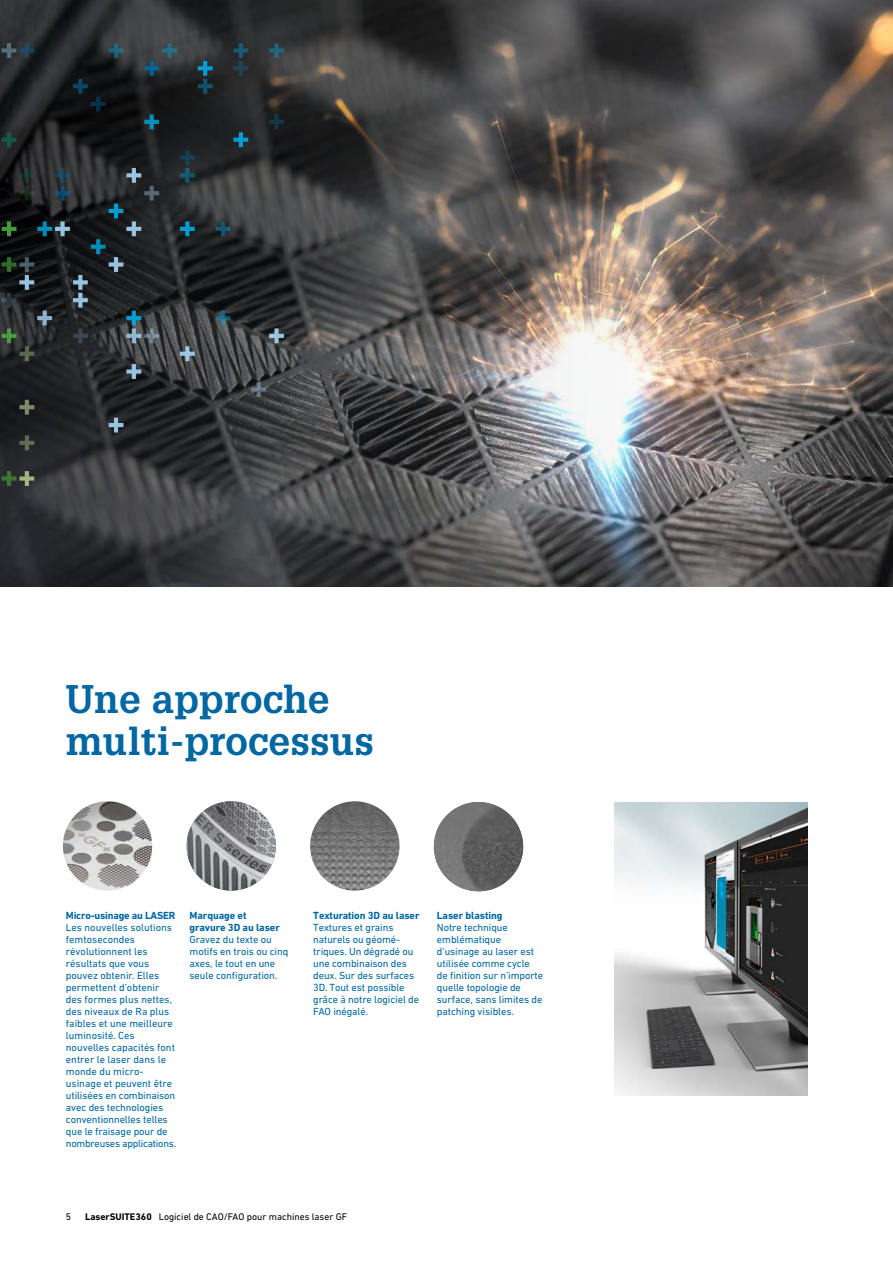
<style>
.page{position:relative;width:893px;height:1263px;background:#fff}
.page>*{position:absolute;margin:0;border:0;box-sizing:border-box;transform-origin:0 0}
.t1{font:700 39px/42.5px "Glypha LT Pro";letter-spacing:.005em;color:#0067a2}
.t2{font:10.5px/12px "DIN Next W1 G";letter-spacing:-.01em;color:#0067a2}
.t3{font:700 10.5px/12px "DIN Next W1 G";letter-spacing:-.01em;color:#0067a2}
.t4{font:9.75px "DIN Next W1 G";color:#000}
.s1{font-weight:700}
</style>
<div class="page">
<svg style="left:0;top:0;width:893px;height:587px;background:#555252"></svg>
<img style="left:434px;top:802px;width:89px;height:89px;border-radius:45px">
<img style="left:187px;top:801px;width:89px;height:89px;border-radius:45px">
<img style="left:310px;top:801px;width:89px;height:89px;border-radius:45px">
<img style="left:63px;top:801px;width:89px;height:89px;border-radius:45px">
<img style="left:615px;top:802px;width:193px;height:293px">
<svg style="left:19px;top:400px;width:15px;height:15px"></svg>
<svg style="left:19px;top:435px;width:15px;height:15px"></svg>
<svg style="left:2px;top:471px;width:32px;height:15px"></svg>
<svg style="left:2px;top:132px;width:14px;height:15px"></svg>
<svg style="left:109px;top:418px;width:14px;height:14px"></svg>
<svg style="left:251px;top:382px;width:15px;height:15px"></svg>
<svg style="left:269px;top:328px;width:15px;height:15px"></svg>
<svg style="left:180px;top:346px;width:15px;height:15px"></svg>
<svg style="left:233px;top:43px;width:15px;height:33px"></svg>
<svg style="left:233px;top:132px;width:15px;height:15px"></svg>
<svg style="left:144px;top:114px;width:15px;height:15px"></svg>
<svg style="left:180px;top:221px;width:15px;height:15px"></svg>
<svg style="left:198px;top:61px;width:15px;height:33px"></svg>
<svg style="left:216px;top:221px;width:14px;height:15px"></svg>
<svg style="left:216px;top:311px;width:14px;height:14px"></svg>
<svg style="left:109px;top:43px;width:14px;height:15px"></svg>
<svg style="left:269px;top:43px;width:15px;height:15px"></svg>
<svg style="left:269px;top:114px;width:15px;height:15px"></svg>
<svg style="left:2px;top:43px;width:32px;height:15px"></svg>
<svg style="left:73px;top:79px;width:33px;height:32px"></svg>
<svg style="left:144px;top:43px;width:33px;height:33px"></svg>
<svg style="left:180px;top:150px;width:15px;height:33px"></svg>
<svg style="left:2px;top:168px;width:157px;height:211px;background:#252a2d"></svg>
<h1 class="t1" style="left:66px;top:676px;width:310px">Une approche multi-processus</h1>
<p class="t3" style="left:66px;top:909px;width:111px">Micro-usinage au LASER</p>
<p class="t2" style="left:66px;top:921px;width:112px">Les nouvelles solutions femtosecondes révolutionnent les résultats que vous pouvez obtenir. Elles permettent d’obtenir des formes plus nettes, des niveaux de Ra plus faibles et une meilleure luminosité. Ces nouvelles capacités font entrer le laser dans le monde du micro&shy;usinage et peuvent être utilisées en combinaison avec des technologies conventionnelles telles que le fraisage pour de nombreuses applications.</p>
<p class="t3" style="left:190px;top:909px;width:92px">Marquage et gravure 3D au laser</p>
<p class="t2" style="left:190px;top:933px;width:100px">Gravez du texte ou motifs en trois ou cinq axes, le tout en une seule configuration.</p>
<p class="t3" style="left:313px;top:909px;width:108px">Texturation 3D au laser</p>
<p class="t2" style="left:313px;top:921px;width:107px">Textures et grains naturels ou géomé&shy;triques. Un dégradé ou une combinaison des deux. Sur des surfaces<br>3D. Tout est possible grâce à notre logiciel de<br>FAO inégalé.</p>
<p class="t3" style="left:437px;top:909px;width:67px">Laser blasting</p>
<p class="t2" style="left:437px;top:921px;width:108px">Notre technique emblématique d’usinage au laser est utilisée comme cycle de finition sur n’importe quelle topologie de surface, sans limites de patching visibles.</p>
<p class="t4" style="left:66px;top:1211px;width:7px">5</p>
<p class="t4" style="left:85px;top:1211px;width:264px"><span class="s1">LaserSUITE360</span> Logiciel de CAO/FAO pour machines laser GF</p>
</div>
